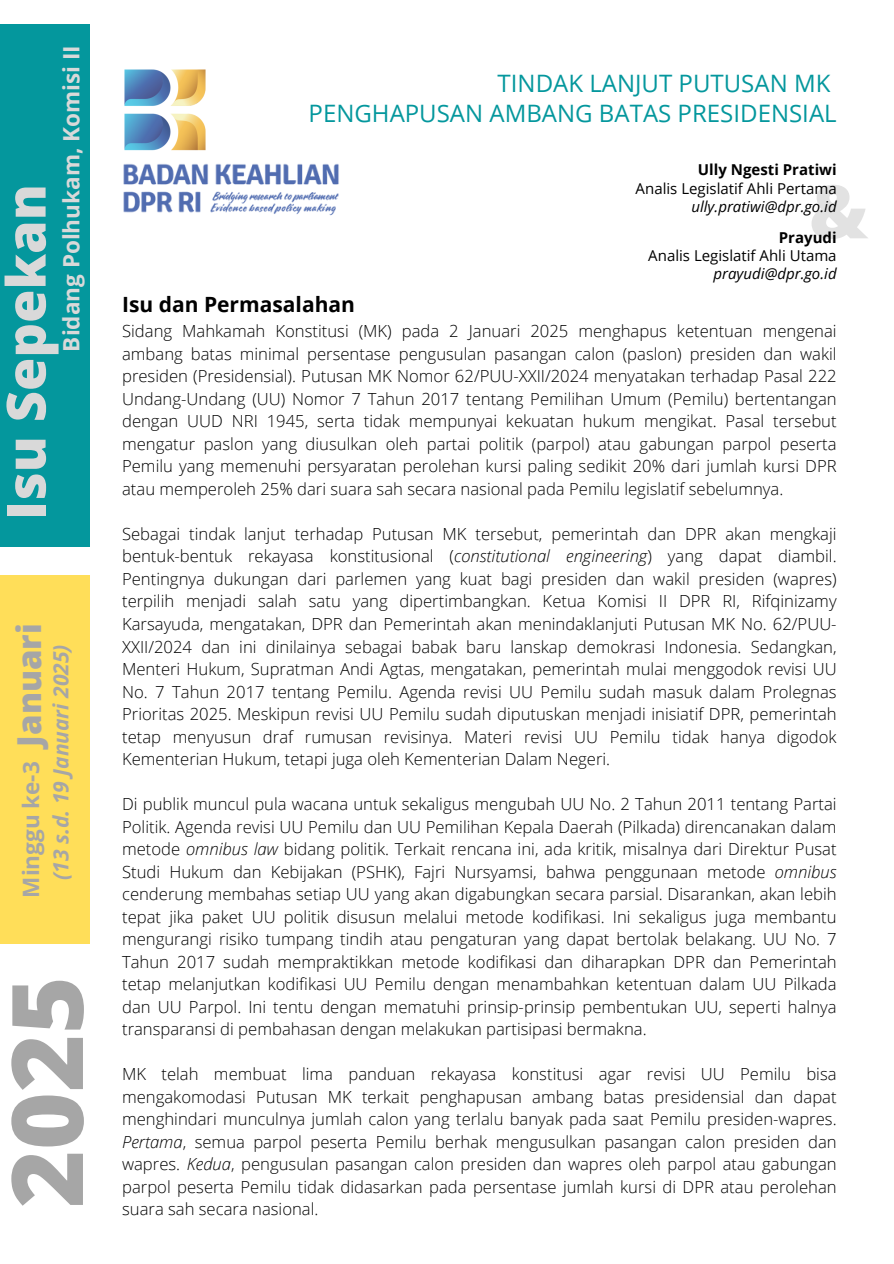
<style>
.page{position:relative;width:894px;height:1264px;background:#fff}
.page>*{position:absolute;margin:0;border:0;box-sizing:border-box;transform-origin:0 0}
.t1{font:800 98.85px "Open Sans";color:#a6a6a6}
.t2{font:800 73.95px "Open Sans";color:#d9d9d9}
.t3{font:800 54px "Open Sans";color:#d9d9d9}
.t4{font:800 33px "Open Sans";color:#a6a6a6}
.t5{font:24px/30.3px "Open Sans";color:#04979d;text-align:right}
.t6{font:700 22.5px "Open Sans";color:#d9d9d9}
.t7{font:700 22.5px "Open Sans";color:#a6a6a6}
.t8{font:italic 700 21px "Open Sans";color:#a6a6a6}
.t9{font:700 21px "Open Sans";color:#000}
.t10{font:300 16.65px/22.5px "Open Sans";color:#000;text-align:justify}
.t11{font:15px "Open Sans";color:#000}
.t12{font:italic 15px "Open Sans";color:#000}
.t13{font:700 15px "Open Sans";color:#000}
.s1{font-style:italic}
</style>
<div class="page">
<div style="left:0;top:25px;width:89px;height:522px;background:#04979d"></div>
<div style="left:0;top:575px;width:89px;height:368px;background:#ffde59"></div>
<img style="left:124px;top:69px;width:82px;height:82px">
<img style="left:123px;top:163px;width:216px;height:53px">
<p class="t6" style="left:55px;top:351px;width:308px;rotate:-90deg">Bidang Polhukam, Komisi II</p>
<h6 class="t3" style="left:-12px;top:520px;width:337px;rotate:-90deg">Isu Sepekan</h6>
<p class="t4" style="left:6px;top:746px;width:125px;rotate:-90deg">Januari</p>
<h4 class="t7" style="left:15px;top:897px;width:138px;rotate:-90deg">Minggu ke-3</h4>
<p class="t8" style="left:46px;top:879px;width:238px;rotate:-90deg">(13 s.d. 19 Januari 2025)</p>
<h6 class="t1" style="left:-23px;top:1207px;width:233px;rotate:-90deg">2025</h6>
<p class="t5" style="left:308px;top:67px;width:529px">TINDAK LANJUT PUTUSAN MK<br>PENGHAPUSAN AMBANG BATAS PRESIDENSIAL</p>
<h1 class="t9" style="left:122px;top:289px;width:234px">Isu dan Permasalahan</h1>
<p class="t13" style="left:697px;top:159px;width:140px">Ully Ngesti Pratiwi</p>
<p class="t11" style="left:635px;top:177px;width:202px">Analis Legislatif Ahli Pertama</p>
<p class="t12" style="left:691px;top:195px;width:147px">ully.pratiwi@dpr.go.id</p>
<h2 class="t2" style="left:808px;top:159px;width:61px">&amp;</h2>
<p class="t11" style="left:648px;top:245px;width:190px">Analis Legislatif Ahli Utama</p>
<p class="t12" style="left:713px;top:263px;width:125px">prayudi@dpr.go.id</p>
<p class="t13" style="left:778px;top:227px;width:59px">Prayudi</p>
<h2 class="t10" style="left:122px;top:319px;width:715px">Sidang Mahkamah Konstitusi (MK) pada 2 Januari 2025 menghapus ketentuan mengenai ambang batas minimal persentase pengusulan pasangan calon (paslon) presiden dan wakil presiden (Presidensial). Putusan MK Nomor 62/PUU-XXII/2024 menyatakan terhadap Pasal 222<br>Undang-Undang (UU) Nomor 7 Tahun 2017 tentang Pemilihan Umum (Pemilu) bertentangan dengan UUD NRI 1945, serta tidak mempunyai kekuatan hukum mengikat. Pasal tersebut mengatur paslon yang diusulkan oleh partai politik (parpol) atau gabungan parpol peserta Pemilu yang memenuhi persyaratan perolehan kursi paling sedikit 20% dari jumlah kursi DPR atau memperoleh 25% dari suara sah secara nasional pada Pemilu legislatif sebelumnya.</h2>
<h5 class="t10" style="left:122px;top:522px;width:715px">Sebagai tindak lanjut terhadap Putusan MK tersebut, pemerintah dan DPR akan mengkaji bentuk-bentuk rekayasa konstitusional (<span class="s1">constitutional engineering</span>) yang dapat diambil.<br>Pentingnya dukungan dari parlemen yang kuat bagi presiden dan wakil presiden (wapres) terpilih menjadi salah satu yang dipertimbangkan. Ketua Komisi II DPR RI, Rifqinizamy Karsayuda, mengatakan, DPR dan Pemerintah akan menindaklanjuti Putusan MK No. 62/PUU-XXII/2024 dan ini dinilainya sebagai babak baru lanskap demokrasi Indonesia. Sedangkan, Menteri Hukum, Supratman Andi Agtas, mengatakan, pemerintah mulai menggodok revisi UU No. 7 Tahun 2017 tentang Pemilu. Agenda revisi UU Pemilu sudah masuk dalam Prolegnas Prioritas 2025. Meskipun revisi UU Pemilu sudah diputuskan menjadi inisiatif DPR, pemerintah tetap menyusun draf rumusan revisinya. Materi revisi UU Pemilu tidak hanya digodok Kementerian Hukum, tetapi juga oleh Kementerian Dalam Negeri.</h5>
<h3 class="t10" style="left:122px;top:792px;width:715px">Di publik muncul pula wacana untuk sekaligus mengubah UU No. 2 Tahun 2011 tentang Partai Politik. Agenda revisi UU Pemilu dan UU Pemilihan Kepala Daerah (Pilkada) direncanakan dalam metode <span class="s1">omnibus law</span> bidang politik. Terkait rencana ini, ada kritik, misalnya dari Direktur Pusat Studi Hukum dan Kebijakan (PSHK), Fajri Nursyamsi, bahwa penggunaan metode <span class="s1">omnibus </span>cenderung membahas setiap UU yang akan digabungkan secara parsial. Disarankan, akan lebih tepat jika paket UU politik disusun melalui metode kodifikasi. Ini sekaligus juga membantu mengurangi risiko tumpang tindih atau pengaturan yang dapat bertolak belakang. UU No. 7<br>Tahun 2017 sudah mempraktikkan metode kodifikasi dan diharapkan DPR dan Pemerintah tetap melanjutkan kodifikasi UU Pemilu dengan menambahkan ketentuan dalam UU Pilkada dan UU Parpol. Ini tentu dengan mematuhi prinsip-prinsip pembentukan UU, seperti halnya transparansi di pembahasan dengan melakukan partisipasi bermakna.</h3>
<h5 class="t10" style="left:122px;top:1062px;width:715px">MK telah membuat lima panduan rekayasa konstitusi agar revisi UU Pemilu bisa mengakomodasi Putusan MK terkait penghapusan ambang batas presidensial dan dapat menghindari munculnya jumlah calon yang terlalu banyak pada saat Pemilu presiden-wapres.<br><span class="s1">Pertama</span>, semua parpol peserta Pemilu berhak mengusulkan pasangan calon presiden dan wapres. <span class="s1">Kedua</span>, pengusulan pasangan calon presiden dan wapres oleh parpol atau gabungan parpol peserta Pemilu tidak didasarkan pada persentase jumlah kursi di DPR atau perolehan</h5>
<h5 class="t10" style="left:122px;top:1197px;width:198px">suara sah secara nasional.</h5>
</div>
